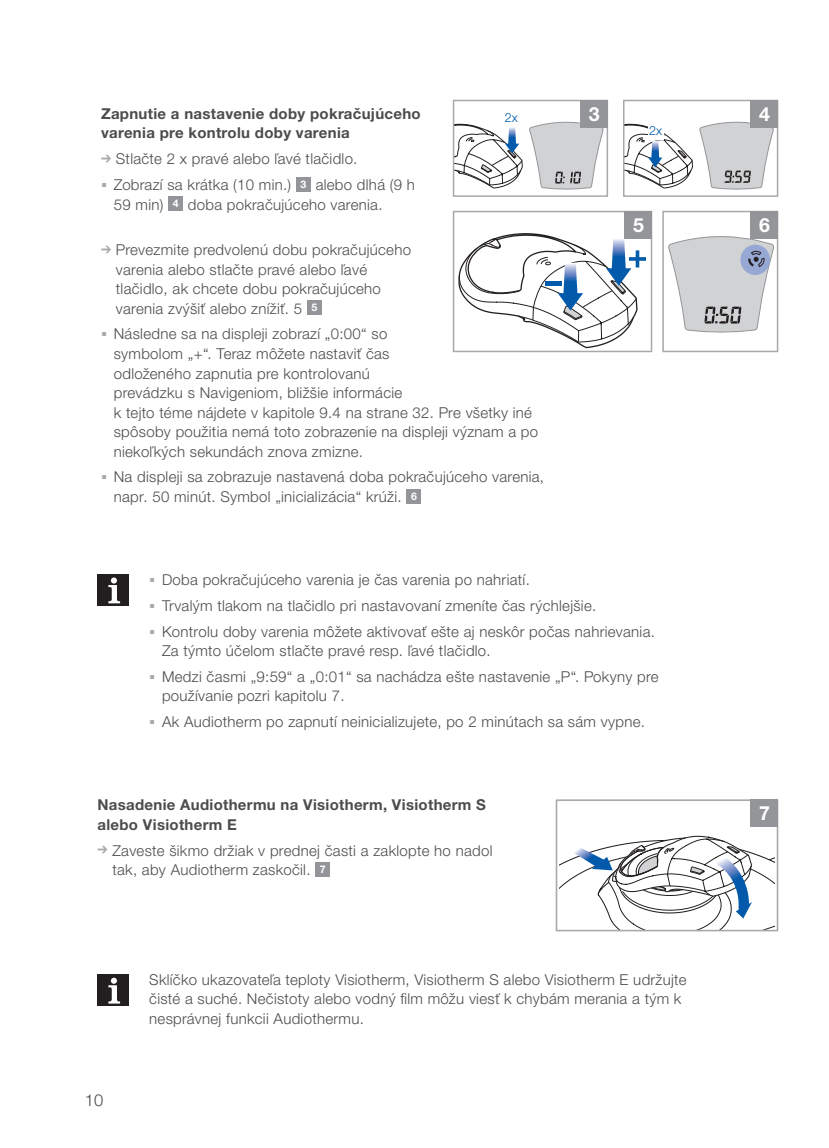
<style>
.page{position:relative;width:829px;height:1148px;background:#fff}
.page>*{position:absolute;margin:0;border:0;box-sizing:border-box;transform-origin:0 0}
.t1{font:700 19.5px "Helvetica Neue LTW1 G";color:#fff}
.t2{font:300 16.5px "Helvetica Neue LTW1 G";color:#4b4c4d}
.t3{font:300 15px/19.5px "Helvetica Neue LTW1 G";letter-spacing:.02em;color:#4b4c4d}
.t4{font:700 15px/19.5px "Helvetica Neue LTW1 G";letter-spacing:.02em;color:#4b4c4d}
.t5{font:300 12.6px "Helvetica Neue";color:#015aaa}
.s1{color:#a8a9ad}
.s2{font-weight:700;font-size:10.5px;color:#fff}
</style>
<div class="page">
<svg style="left:559px;top:835px;width:215px;height:93px"></svg>
<div style="left:555px;top:799px;width:223px;height:132px;border:2px solid #a8a9ad"></div>
<div style="left:750px;top:799px;width:28px;height:28px;background:#939598"></div>
<svg style="left:455px;top:123px;width:68px;height:66px"></svg>
<svg style="left:529px;top:122px;width:74px;height:68px"></svg>
<div style="left:452px;top:100px;width:156px;height:97px;border:2px solid #a8a9ad"></div>
<svg style="left:626px;top:123px;width:67px;height:66px"></svg>
<svg style="left:699px;top:122px;width:74px;height:68px"></svg>
<div style="left:623px;top:100px;width:155px;height:97px;border:2px solid #a8a9ad"></div>
<svg style="left:458px;top:233px;width:188px;height:115px"></svg>
<div style="left:452px;top:211px;width:200px;height:141px;border:2px solid #a8a9ad"></div>
<svg style="left:668px;top:236px;width:105px;height:96px"></svg>
<div style="left:662px;top:211px;width:116px;height:141px;border:2px solid #a8a9ad"></div>
<div style="left:580px;top:100px;width:28px;height:27px;background:#939598"></div>
<div style="left:624px;top:211px;width:28px;height:27px;background:#939598"></div>
<div style="left:750px;top:211px;width:28px;height:27px;background:#939598"></div>
<div style="left:750px;top:100px;width:28px;height:27px;background:#939598"></div>
<div style="left:97px;top:574px;width:32px;height:32px;background:#231f20"></div>
<svg style="left:108px;top:577px;width:12px;height:26px"></svg>
<div style="left:97px;top:974px;width:32px;height:31px;background:#231f20"></div>
<svg style="left:108px;top:977px;width:12px;height:26px"></svg>
<div style="left:315px;top:861px;width:15px;height:15px;background:#939598"></div>
<div style="left:296px;top:177px;width:15px;height:15px;background:#939598"></div>
<div style="left:168px;top:196px;width:15px;height:15px;background:#939598"></div>
<div style="left:307px;top:300px;width:15px;height:15px;background:#939598"></div>
<div style="left:406px;top:488px;width:15px;height:15px;background:#939598"></div>
<p class="t4" style="left:101px;top:104px;width:321px">Zapnutie a nastavenie doby pokračujúceho varenia pre kontrolu doby varenia</p>
<p class="t3" style="left:114px;top:146px;width:302px;line-height:26px;text-indent:-13px"><span class="s1">➔</span> Stlačte 2 x pravé alebo ľavé tlačidlo.<br>Zobrazí sa krátka (10 min.) <span class="s2">3</span> alebo dlhá (9 h</p>
<p class="t3" style="left:114px;top:194px;width:270px">59 min) <span class="s2">4</span> doba pokračujúceho varenia.</p>
<p class="t3" style="left:116px;top:240px;width:296px;text-indent:-15px"><span class="s1">➔</span> Prevezmite predvolenú dobu pokračujúceho varenia alebo stlačte pravé alebo ľavé tlačidlo, ak chcete dobu pokračujúceho varenia zvýšiť alebo znížiť. 5 <span class="s2">5</span></p>
<p class="t3" style="left:114px;top:324px;width:426px">Následne sa na displeji zobrazí „0:00“ so<br>symbolom „+“. Teraz môžete nastaviť čas<br>odloženého zapnutia pre kontrolovanú<br>prevádzku s Navigeniom, bližšie informácie<br>k tejto téme nájdete v kapitole 9.4 na strane 32. Pre všetky iné spôsoby použitia nemá toto zobrazenie na displeji význam a po niekoľkých sekundách znova zmizne.</p>
<p class="t3" style="left:114px;top:467px;width:432px">Na displeji sa zobrazuje nastavená doba pokračujúceho varenia, napr. 50 minút. Symbol „inicializácia“ krúži. <span class="s2">6</span></p>
<p class="t5" style="left:504px;top:110px;width:15px">2x</p>
<h1 class="t1" style="left:588px;top:102px;width:12px">3</h1>
<p class="t5" style="left:649px;top:123px;width:15px">2x</p>
<h1 class="t1" style="left:758px;top:102px;width:12px">4</h1>
<h1 class="t1" style="left:633px;top:212px;width:12px">5</h1>
<h1 class="t1" style="left:758px;top:212px;width:12px">6</h1>
<p class="t3" style="left:162px;top:566px;width:494px;line-height:26px">Doba pokračujúceho varenia je čas varenia po nahriatí.<br>Trvalým tlakom na tlačidlo pri nastavovaní zmeníte čas rýchlejšie.<br>Kontrolu doby varenia môžete aktivovať ešte aj neskôr počas nahrievania.</p>
<p class="t3" style="left:162px;top:637px;width:498px;line-height:26px">Za týmto účelom stlačte pravé resp. ľavé tlačidlo.<br>Medzi časmi „9:59“ a „0:01“ sa nachádza ešte nastavenie „P“. Pokyny pre</p>
<p class="t3" style="left:162px;top:683px;width:484px;line-height:26px">používanie pozri kapitolu 7.<br>Ak Audiotherm po zapnutí neinicializujete, po 2 minútach sa sám vypne.</p>
<p class="t4" style="left:97px;top:794px;width:390px">Nasadenie Audiothermu na Visiotherm, Visiotherm S alebo Visiotherm E</p>
<p class="t3" style="left:112px;top:840px;width:381px;text-indent:-15px"><span class="s1">➔</span> Zaveste šikmo držiak v prednej časti a zaklopte ho nadol tak, aby Audiotherm zaskočil. <span class="s2">7</span></p>
<p class="t2" style="left:85px;top:1090px;width:20px">10</p>
<p class="t3" style="left:149px;top:969px;width:538px">Sklíčko ukazovateľa teploty Visiotherm, Visiotherm S alebo Visiotherm E udržujte čisté a suché. Nečistoty alebo vodný film môžu viesť k chybám merania a tým k nesprávnej funkcii Audiothermu.</p>
<h1 class="t1" style="left:758px;top:801px;width:12px">7</h1>
</div>
